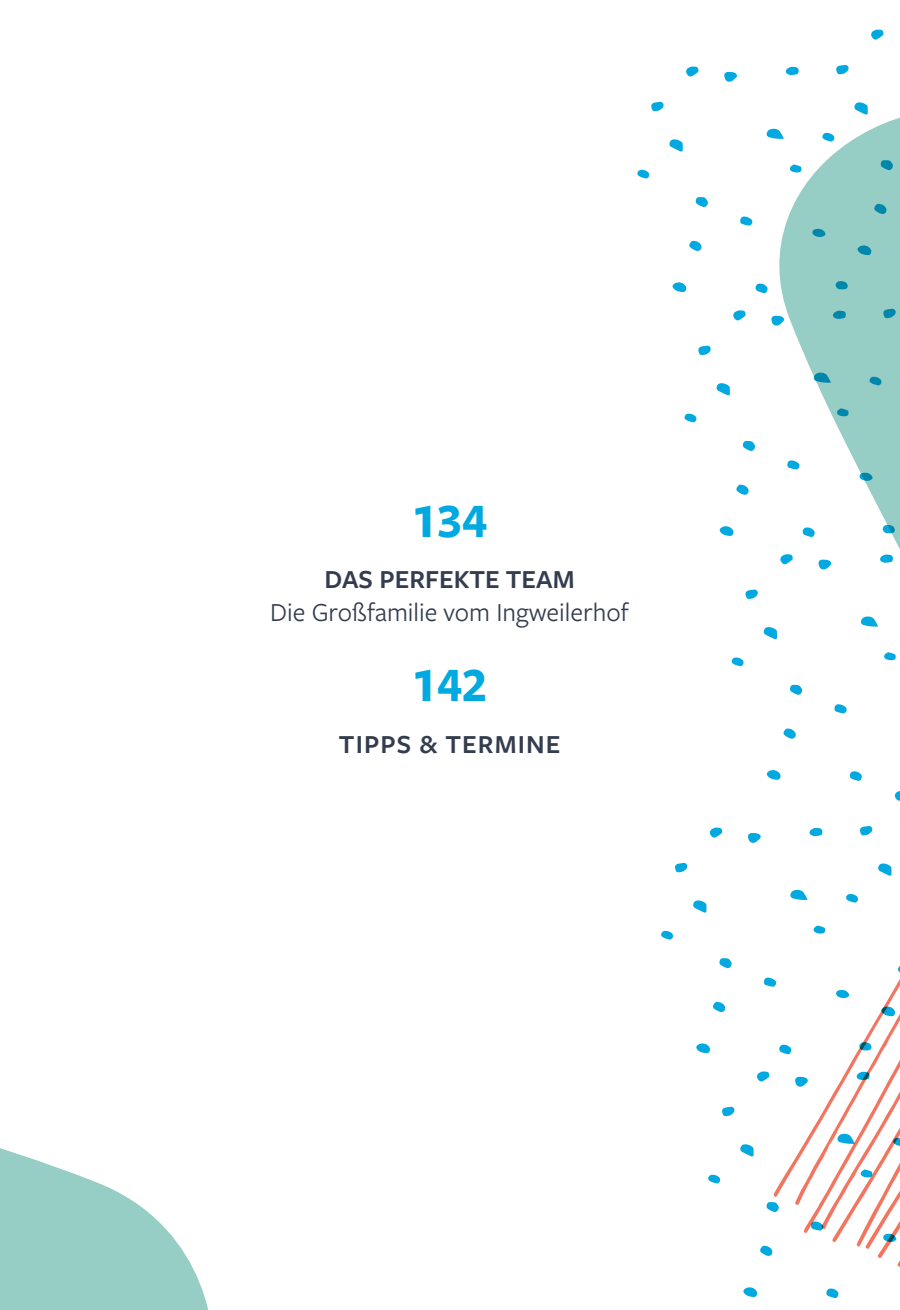
<style>
.page{position:relative;width:900px;height:1310px;background:#fff}
.page>*{position:absolute;margin:0;border:0;box-sizing:border-box;transform-origin:0 0}
.t1{font:700 50px "Freight Sans Pro";color:#00a9e0}
.t2{font:27px "Freight Sans Pro";color:#343d4f}
.t3{font:600 27px "Freight Sans Pro";color:#343d4f}
.t4{font:600 27px "Freight Sans Pro";letter-spacing:.04em;color:#343d4f}
</style>
<div class="page">
<svg style="left:763px;top:117px;width:137px;height:514px"></svg>
<svg style="left:854px;top:102px;width:14px;height:13px"></svg>
<svg style="left:857px;top:244px;width:15px;height:11px"></svg>
<svg style="left:880px;top:160px;width:13px;height:11px"></svg>
<svg style="left:871px;top:30px;width:13px;height:10px"></svg>
<svg style="left:874px;top:203px;width:13px;height:12px"></svg>
<svg style="left:836px;top:65px;width:13px;height:10px"></svg>
<svg style="left:822px;top:132px;width:13px;height:10px"></svg>
<svg style="left:883px;top:309px;width:13px;height:10px"></svg>
<svg style="left:869px;top:376px;width:13px;height:9px"></svg>
<svg style="left:766px;top:128px;width:18px;height:11px"></svg>
<svg style="left:669px;top:139px;width:14px;height:13px"></svg>
<svg style="left:672px;top:282px;width:15px;height:10px"></svg>
<svg style="left:724px;top:72px;width:13px;height:10px"></svg>
<svg style="left:695px;top:197px;width:13px;height:10px"></svg>
<svg style="left:686px;top:67px;width:13px;height:10px"></svg>
<svg style="left:689px;top:240px;width:13px;height:11px"></svg>
<svg style="left:651px;top:102px;width:13px;height:10px"></svg>
<svg style="left:755px;top:283px;width:13px;height:10px"></svg>
<svg style="left:740px;top:216px;width:13px;height:10px"></svg>
<svg style="left:785px;top:67px;width:14px;height:8px"></svg>
<svg style="left:812px;top:228px;width:14px;height:9px"></svg>
<svg style="left:836px;top:281px;width:12px;height:8px"></svg>
<svg style="left:637px;top:169px;width:13px;height:10px"></svg>
<svg style="left:789px;top:164px;width:13px;height:9px"></svg>
<svg style="left:813px;top:372px;width:18px;height:11px"></svg>
<svg style="left:716px;top:383px;width:14px;height:13px"></svg>
<svg style="left:719px;top:526px;width:15px;height:10px"></svg>
<svg style="left:771px;top:315px;width:14px;height:11px"></svg>
<svg style="left:743px;top:441px;width:12px;height:10px"></svg>
<svg style="left:733px;top:310px;width:13px;height:11px"></svg>
<svg style="left:736px;top:484px;width:13px;height:11px"></svg>
<svg style="left:698px;top:346px;width:13px;height:9px"></svg>
<svg style="left:802px;top:527px;width:13px;height:10px"></svg>
<svg style="left:787px;top:460px;width:13px;height:10px"></svg>
<svg style="left:833px;top:311px;width:13px;height:9px"></svg>
<svg style="left:859px;top:472px;width:14px;height:9px"></svg>
<svg style="left:883px;top:525px;width:12px;height:8px"></svg>
<svg style="left:684px;top:413px;width:13px;height:9px"></svg>
<svg style="left:836px;top:408px;width:13px;height:9px"></svg>
<svg style="left:860px;top:616px;width:18px;height:11px"></svg>
<svg style="left:764px;top:626px;width:13px;height:14px"></svg>
<svg style="left:766px;top:770px;width:15px;height:10px"></svg>
<svg style="left:818px;top:559px;width:14px;height:11px"></svg>
<svg style="left:790px;top:684px;width:13px;height:11px"></svg>
<svg style="left:780px;top:554px;width:13px;height:11px"></svg>
<svg style="left:783px;top:728px;width:13px;height:11px"></svg>
<svg style="left:745px;top:589px;width:13px;height:10px"></svg>
<svg style="left:850px;top:771px;width:12px;height:10px"></svg>
<svg style="left:834px;top:704px;width:13px;height:10px"></svg>
<svg style="left:880px;top:555px;width:13px;height:9px"></svg>
<svg style="left:731px;top:657px;width:13px;height:9px"></svg>
<svg style="left:884px;top:652px;width:12px;height:9px"></svg>
<svg style="left:894px;top:791px;width:6px;height:10px"></svg>
<svg style="left:860px;top:826px;width:13px;height:10px"></svg>
<svg style="left:748px;top:833px;width:13px;height:10px"></svg>
<svg style="left:709px;top:828px;width:14px;height:10px"></svg>
<svg style="left:809px;top:828px;width:13px;height:9px"></svg>
<svg style="left:743px;top:1287px;width:15px;height:10px"></svg>
<svg style="left:826px;top:1288px;width:13px;height:10px"></svg>
<svg style="left:661px;top:862px;width:239px;height:405px"></svg>
<svg style="left:0;top:1148px;width:208px;height:162px;fill:#96cdc4"></svg>
<h1 class="t1" style="left:412px;top:486px;width:76px">134</h1>
<p class="t3" style="left:324px;top:561px;width:252px">DAS PERFEKTE TEAM</p>
<p class="t2" style="left:270px;top:594px;width:360px">Die Großfamilie vom Ingweilerhof</p>
<h1 class="t1" style="left:412px;top:651px;width:76px">142</h1>
<p class="t4" style="left:339px;top:726px;width:223px">TIPPS &amp; TERMINE</p>
</div>
